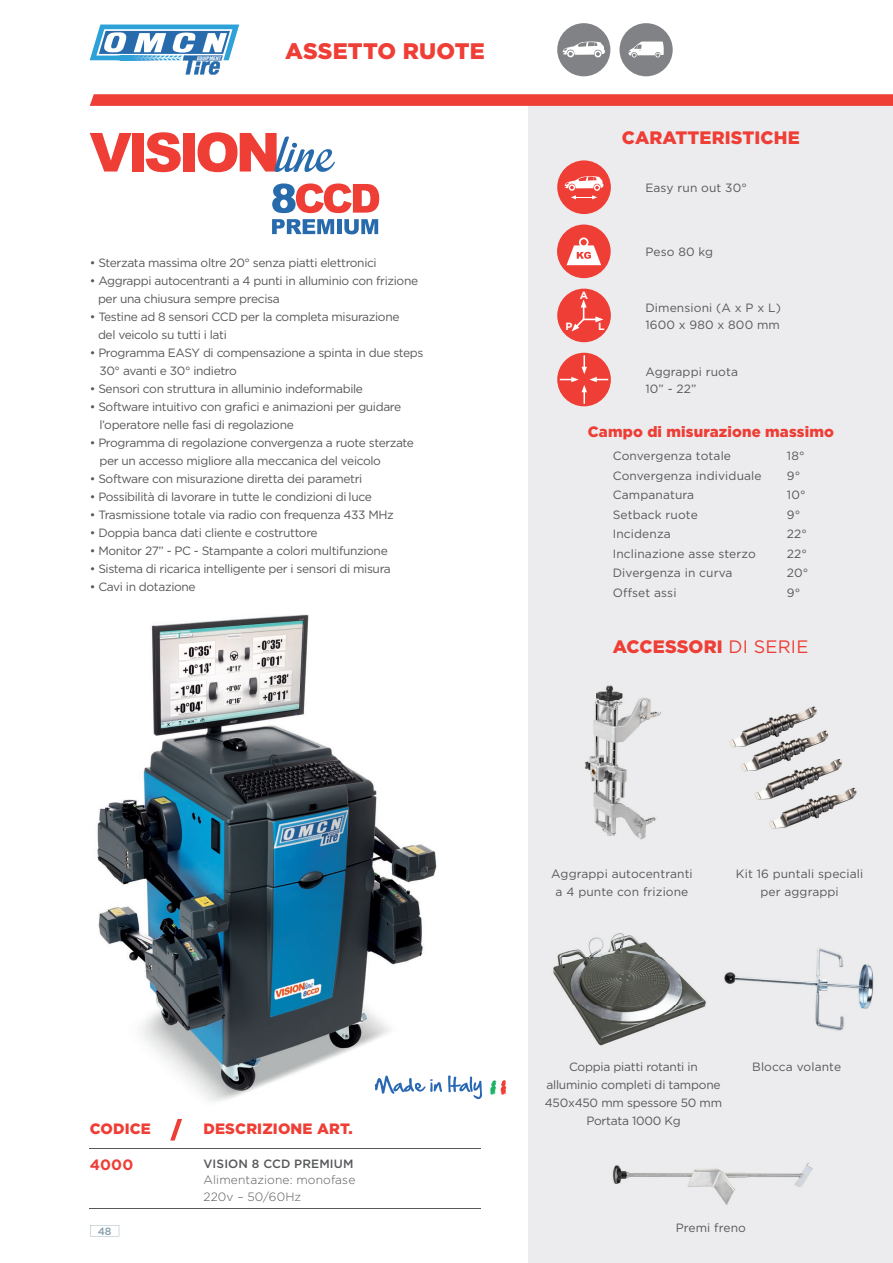
<style>
.page{position:relative;width:893px;height:1263px;background:#fff}
.page>*{position:absolute;margin:0;border:0;box-sizing:border-box;transform-origin:0 0}
.t1{font:900 22.5px "Gotham";letter-spacing:.01em;color:#ee3e36}
.t2{font:900 18px "Gotham";letter-spacing:.01em;color:#ee3e36}
.t3{font:900 15px "Gotham";letter-spacing:.01em;color:#ee3e36}
.t4{font:700 15px "Gotham";color:#ee3e36}
.t5{font:12px/18px "Gotham";letter-spacing:-.03em;color:#57585a}
.t6{font:12px/19.5px "Gotham";letter-spacing:.01em;color:#57585a}
.t7{font:300 12px/16.5px "Gotham";letter-spacing:.01em;color:#57585a}
.t8{font:500 12px "Gotham";letter-spacing:.01em;color:#57585a}
.t9{font:700 10.5px "Gotham";color:#fff}
.t10{font:500 10.5px "Gotham";color:#849dab}
.t11{font:italic 800 condensed 4.95px "Helvetica Neue";color:#fff}
.s1{font-weight:400}
</style>
<div class="page">
<svg style="left:90px;top:1225px;width:29px;height:11px"></svg>
<svg style="left:90px;top:25px;width:149px;height:50px"></svg>
<img style="left:97px;top:614px;width:346px;height:487px">
<div style="left:528px;top:100px;width:365px;height:1163px;background:#ececee"></div>
<div style="left:557px;top:23px;width:53px;height:53px;background:#808285;border-radius:50%"></div>
<svg style="left:563px;top:41px;width:42px;height:16px"></svg>
<img style="left:584px;top:685px;width:77px;height:155px">
<img style="left:729px;top:706px;width:128px;height:123px">
<img style="left:724px;top:948px;width:150px;height:83px">
<img style="left:612px;top:1162px;width:201px;height:43px">
<hr style="left:90px;top:1208px;width:391px;height:1px;background:#57585a">
<svg style="left:375px;top:1075px;width:67px;height:19px"></svg>
<svg style="left:448px;top:1075px;width:34px;height:24px"></svg>
<svg style="left:490px;top:1080px;width:17px;height:15px"></svg>
<div style="left:619px;top:23px;width:54px;height:53px;background:#808285;border-radius:50%"></div>
<svg style="left:628px;top:42px;width:36px;height:16px"></svg>
<svg style="left:557px;top:353px;width:54px;height:53px"></svg>
<svg style="left:560px;top:355px;width:48px;height:49px;background:#ee5c56"></svg>
<div style="left:557px;top:160px;width:54px;height:54px;background:#ee3e36;border-radius:50%"></div>
<svg style="left:565px;top:176px;width:38px;height:23px"></svg>
<div style="left:557px;top:289px;width:54px;height:53px;background:#ee3e36;border-radius:50%"></div>
<svg style="left:571px;top:299px;width:32px;height:32px"></svg>
<div style="left:557px;top:225px;width:54px;height:53px;background:#ee3e36;border-radius:50%"></div>
<svg style="left:566px;top:237px;width:35px;height:28px"></svg>
<svg style="left:170px;top:1119px;width:12px;height:21px"></svg>
<hr style="left:90px;top:1149px;width:391px;height:1px;background:#57585a">
<svg style="left:272px;top:183px;width:107px;height:30px"></svg>
<svg style="left:272px;top:219px;width:62px;height:15px"></svg>
<hr style="left:337px;top:219px;width:4px;height:15px;background:#286bac">
<svg style="left:344px;top:219px;width:34px;height:15px"></svg>
<svg style="left:90px;top:133px;width:42px;height:39px"></svg>
<div style="left:132px;top:133px;width:12px;height:39px;background:#ee3e36"></div>
<svg style="left:146px;top:132px;width:35px;height:40px"></svg>
<div style="left:183px;top:133px;width:12px;height:39px;background:#ee3e36"></div>
<svg style="left:198px;top:132px;width:137px;height:40px"></svg>
<svg style="left:90px;top:94px;width:803px;height:12px;background:#ee433c"></svg>
<img style="left:553px;top:933px;width:153px;height:113px">
<p class="t11" style="left:197px;top:55px;width:26px">EQUIPMENT</p>
<h1 class="t1" style="left:285px;top:38px;width:201px">ASSETTO RUOTE</h1>
<p class="t5" style="left:90px;top:253px;width:289px">• Sterzata massima oltre 20° senza piatti elettronici</p>
<p class="t5" style="left:98px;top:271px;width:322px;text-indent:-8px">• Aggrappi autocentranti a 4 punti in alluminio con frizione per una chiusura sempre precisa</p>
<p class="t5" style="left:98px;top:307px;width:303px;text-indent:-8px">• Testine ad 8 sensori CCD per la completa misurazione del veicolo su tutti i lati</p>
<p class="t5" style="left:99px;top:343px;width:326px;text-indent:-10px">• Programma EASY di compensazione a spinta in due steps<br>30° avanti e 30° indietro</p>
<p class="t5" style="left:90px;top:379px;width:275px">• Sensori con struttura in alluminio indeformabile</p>
<p class="t5" style="left:99px;top:397px;width:303px;text-indent:-10px">• Software intuitivo con grafici e animazioni per guidare l’operatore nelle fasi di regolazione</p>
<p class="t5" style="left:99px;top:433px;width:316px;text-indent:-10px">• Programma di regolazione convergenza a ruote sterzate per un accesso migliore alla meccanica del veicolo</p>
<p class="t5" style="left:90px;top:469px;width:274px">• Software con misurazione diretta dei parametri</p>
<p class="t5" style="left:90px;top:487px;width:284px">• Possibilità di lavorare in tutte le condizioni di luce</p>
<p class="t5" style="left:90px;top:505px;width:306px">• Trasmissione totale via radio con frequenza 433 MHz</p>
<p class="t5" style="left:90px;top:523px;width:229px">• Doppia banca dati cliente e costruttore</p>
<p class="t5" style="left:90px;top:541px;width:300px">• Monitor 27” - PC - Stampante a colori multifunzione</p>
<p class="t5" style="left:90px;top:559px;width:303px">• Sistema di ricarica intelligente per i sensori di misura</p>
<p class="t5" style="left:90px;top:577px;width:107px">• Cavi in dotazione</p>
<h2 class="t2" style="left:622px;top:127px;width:179px">CARATTERISTICHE</h2>
<p class="t6" style="left:645px;top:178px;width:103px">Easy run out 30°</p>
<p class="t9" style="left:580px;top:290px;width:10px">A</p>
<p class="t9" style="left:565px;top:320px;width:9px">P</p>
<p class="t9" style="left:598px;top:320px;width:8px">L</p>
<p class="t5" style="left:645px;top:243px;width:69px">Peso 80 kg</p>
<p class="t6" style="left:645px;top:299px;width:137px;line-height:16.5px">Dimensioni (A x P x L)<br>1600 x 980 x 800 mm</p>
<p class="t6" style="left:645px;top:364px;width:94px;line-height:16.5px">Aggrappi ruota<br>10” - 22”</p>
<p class="t3" style="left:588px;top:423px;width:248px">Campo di misurazione massimo</p>
<p class="t6" style="left:613px;top:446px;width:150px">Convergenza totale<br>Convergenza individuale<br>Campanatura<br>Setback ruote<br>Incidenza<br>Inclinazione asse sterzo<br>Divergenza in curva<br>Offset assi</p>
<p class="t5" style="left:787px;top:446px;width:23px;line-height:19.5px">18°<br>9°<br>10°<br>9°<br>22°<br>22°<br>20°<br>9°</p>
<h2 class="t2" style="left:613px;top:636px;width:197px">ACCESSORI <span class="s1">DI SERIE</span></h2>
<p class="t3" style="left:90px;top:1120px;width:63px">CODICE</p>
<p class="t4" style="left:90px;top:1156px;width:45px">4000</p>
<p class="t8" style="left:204px;top:1156px;width:151px">VISION 8 CCD PREMIUM</p>
<p class="t7" style="left:204px;top:1171px;width:153px">Alimentazione: monofase<br>220v – 50/60Hz</p>
<p class="t3" style="left:204px;top:1120px;width:151px">DESCRIZIONE ART.</p>
<p class="t10" style="left:98px;top:1225px;width:15px">48</p>
<p class="t6" style="left:551px;top:865px;width:143px;line-height:18px;text-align:center">Aggrappi autocentranti a 4 punte con frizione</p>
<p class="t6" style="left:736px;top:865px;width:129px;line-height:18px;text-align:center">Kit 16 puntali speciali per aggrappi</p>
<p class="t5" style="left:569px;top:1058px;width:130px">Coppia piatti rotanti in</p>
<p class="t6" style="left:752px;top:1057px;width:90px">Blocca volante</p>
<p class="t5" style="left:545px;top:1076px;width:179px;text-align:center">alluminio completi di tampone<br>450x450 mm spessore 50 mm<br>Portata 1000 Kg</p>
<p class="t6" style="left:676px;top:1218px;width:72px">Premi freno</p>
</div>
